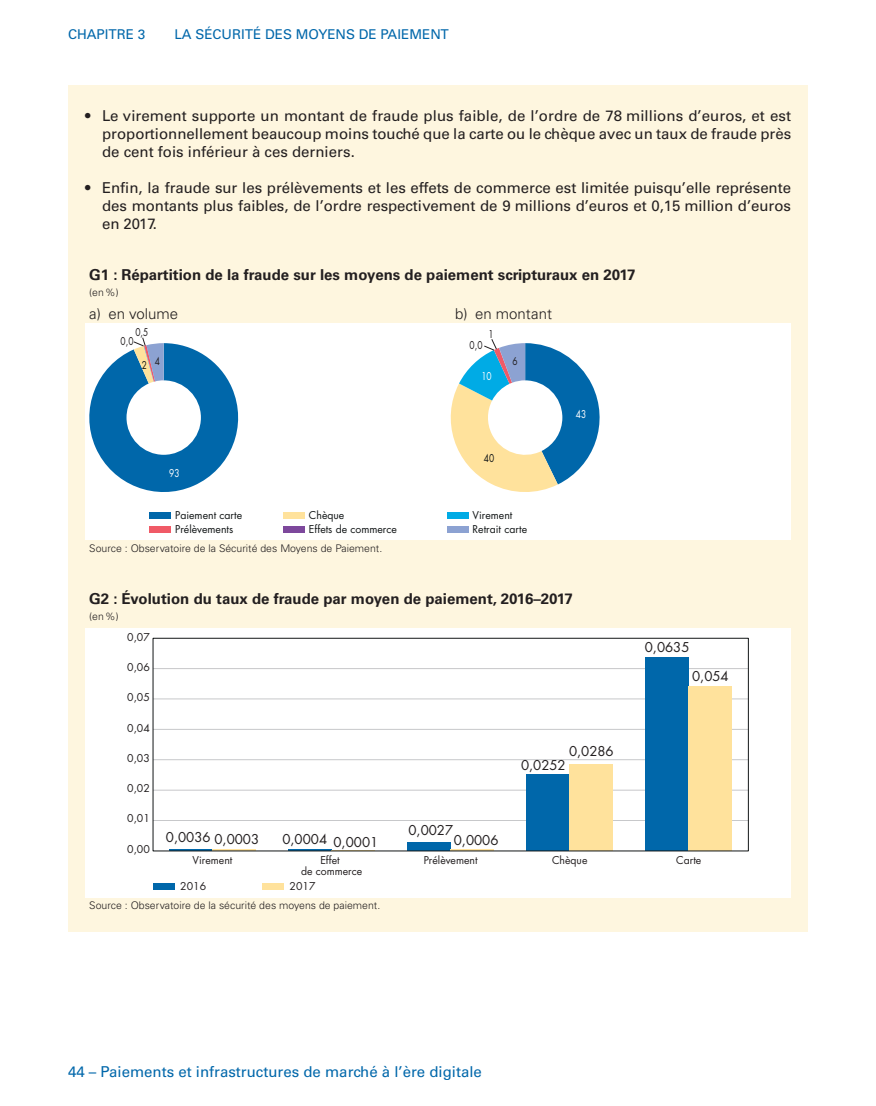
<style>
.page{position:relative;width:876px;height:1106px;background:#fff}
.page>*{position:absolute;margin:0;border:0;box-sizing:border-box;transform-origin:0 0}
.t1{font:15px/18px "Univers LT Std";letter-spacing:-.005em;color:#231f20;text-align:justify}
.t2{font:700 15px "Univers LT Std";color:#231f20}
.t3{font:15px "Univers LT Std";color:#0067aa}
.t4{font:300 15px "Univers LT Std";color:#231f20}
.t5{font:13.5px "Univers LT Std";color:#0067aa}
.t6{font:13.2px "Futura Std";color:#231f20}
.t7{font:300 10.5px "Univers LT Std";color:#231f20}
.t8{font:10.5px/10.5px "Futura Std";color:#231f20;text-align:center}
.t9{font:10.5px "Futura Std";color:#121617}
.t10{font:10.5px "Futura Std";color:#231f20;scale:.8 1}
.t11{font:10.5px "Futura Std";color:#fff;scale:.8 1}
.t12{font:10.5px "Futura Std";color:#121617;scale:.8 1}
</style>
<div class="page">
<div style="left:68px;top:85px;width:740px;height:846px;background:#fef6df"></div>
<div style="left:85px;top:323px;width:706px;height:217px;background:#fff"></div>
<div style="left:150px;top:512px;width:21px;height:7px;background:#0067aa"></div>
<div style="left:283px;top:512px;width:22px;height:7px;background:#ffe29c"></div>
<div style="left:447px;top:512px;width:21px;height:7px;background:#00abe5"></div>
<div style="left:150px;top:526px;width:21px;height:7px;background:#f05a67"></div>
<div style="left:283px;top:526px;width:22px;height:7px;background:#7d489c"></div>
<div style="left:447px;top:526px;width:21px;height:7px;background:#8ca2d2"></div>
<svg style="left:89px;top:337px;width:150px;height:155px"></svg>
<svg style="left:450px;top:339px;width:150px;height:153px"></svg>
<div style="left:85px;top:628px;width:706px;height:269px;background:#fff"></div>
<div style="left:153px;top:883px;width:21px;height:6px;background:#0067aa"></div>
<div style="left:262px;top:883px;width:22px;height:6px;background:#ffe29c"></div>
<hr style="left:153px;top:820px;width:595px;height:1px;background:#c7c8ca">
<hr style="left:153px;top:789px;width:595px;height:1px;background:#c7c8ca">
<hr style="left:153px;top:759px;width:595px;height:1px;background:#c7c8ca">
<hr style="left:153px;top:729px;width:595px;height:1px;background:#c7c8ca">
<hr style="left:153px;top:698px;width:595px;height:1px;background:#c7c8ca">
<hr style="left:153px;top:668px;width:595px;height:1px;background:#c7c8ca">
<div style="left:407px;top:842px;width:44px;height:9px;background:#0067aa"></div>
<div style="left:526px;top:774px;width:44px;height:77px;background:#0067aa"></div>
<div style="left:645px;top:658px;width:44px;height:193px;background:#0067aa"></div>
<div style="left:570px;top:764px;width:43px;height:87px;background:#ffe29c"></div>
<div style="left:689px;top:687px;width:43px;height:164px;background:#ffe29c"></div>
<div style="left:153px;top:638px;width:596px;height:213px;border:1px solid #121617"></div>
<p class="t5" style="left:68px;top:26px;width:79px">Chapitre 3</p>
<p class="t5" style="left:174px;top:26px;width:276px">La sécurité des moyens de paiement</p>
<p class="t1" style="left:102px;top:107px;width:691px;text-indent:-17px">• Le virement supporte un montant de fraude plus faible, de l’ordre de 78 millions d’euros, et est proportionnellement beaucoup moins touché que la carte ou le chèque avec un taux de fraude près de cent fois inférieur à ces derniers.</p>
<p class="t1" style="left:102px;top:179px;width:690px;text-indent:-17px">• E nfin, la fraude sur les prélèvements et les effets de commerce est limitée puisqu’elle représente des montants plus faibles, de l’ordre respectivement de 9 millions d’euros et 0,15 million d’euros en 2017.</p>
<p class="t2" style="left:89px;top:266px;width:548px">G1 : Répartition de la fraude sur les moyens de paiement scripturaux en 2017</p>
<p class="t7" style="left:89px;top:286px;width:31px">(en%)</p>
<p class="t4" style="left:89px;top:305px;width:90px">a) en volume</p>
<p class="t4" style="left:455px;top:305px;width:99px">b) en montant</p>
<p class="t10" style="left:135px;top:326px;width:18px">0,5</p>
<p class="t10" style="left:121px;top:334px;width:18px">0,0</p>
<p class="t10" style="left:488px;top:327px;width:8px">1</p>
<p class="t10" style="left:470px;top:339px;width:18px">0,0</p>
<p class="t12" style="left:142px;top:358px;width:24px">2 <sup>4</sup></p>
<p class="t10" style="left:512px;top:355px;width:8px">6</p>
<p class="t11" style="left:481px;top:369px;width:14px">10</p>
<p class="t11" style="left:576px;top:407px;width:14px">43</p>
<p class="t12" style="left:484px;top:451px;width:14px">40</p>
<p class="t11" style="left:169px;top:467px;width:14px">93</p>
<p class="t9" style="left:175px;top:508px;width:69px">Paiement carte</p>
<p class="t9" style="left:309px;top:508px;width:37px">Chèque</p>
<p class="t9" style="left:473px;top:508px;width:41px">Virement</p>
<p class="t9" style="left:175px;top:522px;width:60px">Prélèvements</p>
<p class="t9" style="left:309px;top:522px;width:89px">Effets de commerce</p>
<p class="t9" style="left:473px;top:522px;width:56px">Retrait carte</p>
<p class="t7" style="left:89px;top:542px;width:294px">Source : Observatoire de la Sécurité des Moyens de Paiement.</p>
<p class="t2" style="left:89px;top:590px;width:485px">G2 : Évolution du taux de fraude par moyen de paiement, 2016–2017</p>
<p class="t7" style="left:89px;top:610px;width:31px">(en%)</p>
<p class="t8" style="left:127px;top:632px;width:24px">0,07</p>
<p class="t8" style="left:127px;top:662px;width:24px">0,06</p>
<p class="t8" style="left:127px;top:692px;width:24px">0,05</p>
<p class="t8" style="left:127px;top:722px;width:24px">0,04</p>
<p class="t8" style="left:127px;top:753px;width:24px">0,03</p>
<p class="t8" style="left:127px;top:783px;width:24px">0,02</p>
<p class="t6" style="left:569px;top:743px;width:46px">0,0286</p>
<p class="t6" style="left:521px;top:757px;width:46px">0,0252</p>
<p class="t6" style="left:645px;top:638px;width:46px">0,0635</p>
<p class="t6" style="left:692px;top:667px;width:38px">0,054</p>
<p class="t8" style="left:127px;top:813px;width:24px">0,01</p>
<p class="t8" style="left:127px;top:843px;width:24px">0,00</p>
<p class="t6" style="left:408px;top:821px;width:46px">0,0027</p>
<p class="t6" style="left:166px;top:828px;width:46px">0,0036</p>
<p class="t6" style="left:282px;top:830px;width:46px">0,0004</p>
<p class="t6" style="left:214px;top:830px;width:46px">0,0003</p>
<p class="t6" style="left:333px;top:833px;width:46px">0,0001</p>
<p class="t6" style="left:454px;top:831px;width:46px">0,0006</p>
<p class="t8" style="left:193px;top:855px;width:41px">Virement</p>
<p class="t8" style="left:301px;top:855px;width:63px">Effet<br>de commerce</p>
<p class="t8" style="left:424px;top:855px;width:55px">Prélèvement</p>
<p class="t8" style="left:552px;top:855px;width:37px">Chèque</p>
<p class="t8" style="left:676px;top:855px;width:27px">Carte</p>
<p class="t8" style="left:180px;top:881px;width:27px">2016</p>
<p class="t8" style="left:290px;top:881px;width:27px">2017</p>
<p class="t7" style="left:89px;top:899px;width:292px">Source : Observatoire de la sécurité des moyens de paiement.</p>
<p class="t3" style="left:68px;top:1063px;width:415px">44 – Paiements et infrastructures de marché à l’ère digitale</p>
</div>
